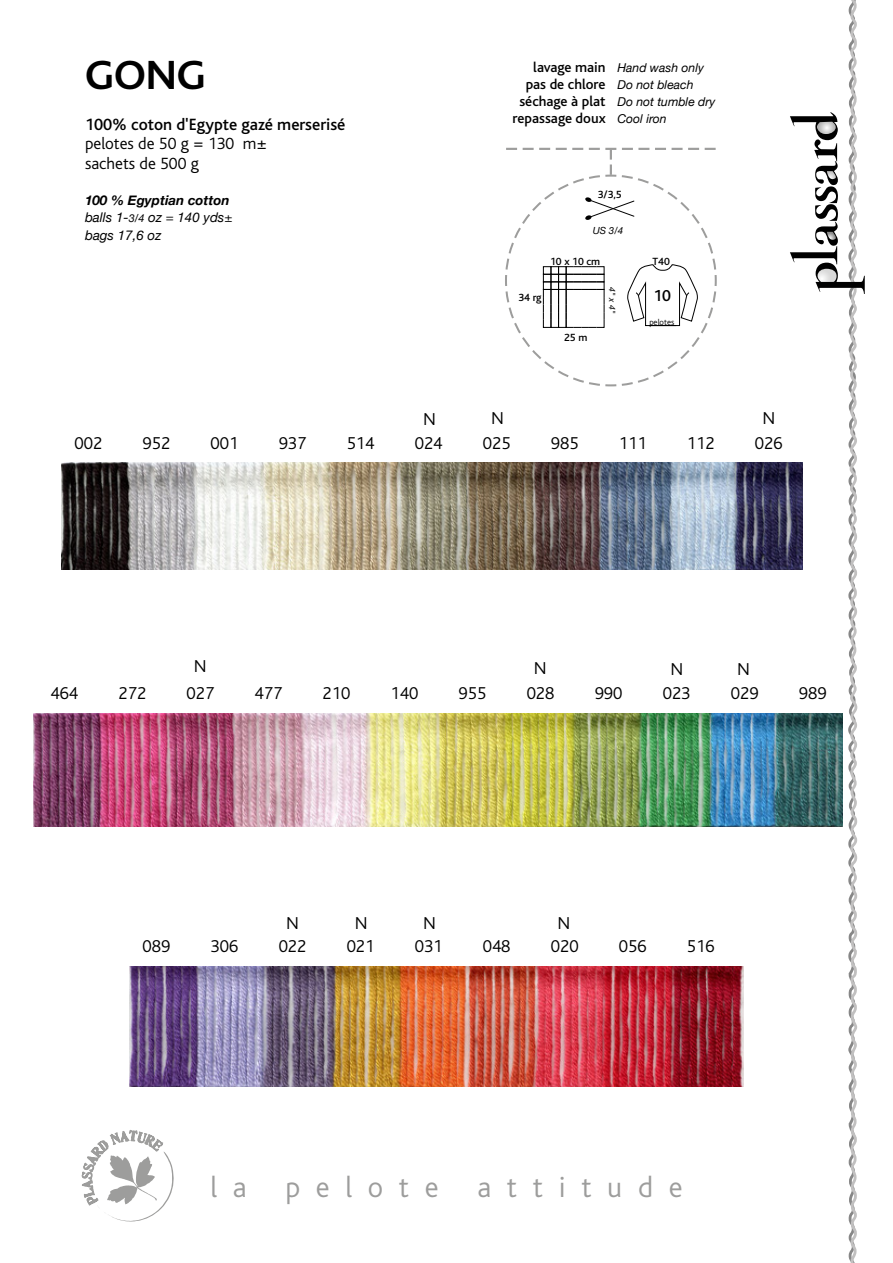
<style>
.page{position:relative;width:893px;height:1263px;background:#fff}
.page>*{position:absolute;margin:0;border:0;box-sizing:border-box;transform-origin:0 0}
.t1{font:700 42.6px "Bliss";color:#000}
.t2{font:300 30px "Bliss";letter-spacing:.52em;color:#9d9d9c}
.t3{font:300 18px "Bliss";color:#000}
.t4{font:300 17.1px/19.5px "Bliss";color:#000}
.t5{font:500 17.1px "Bliss";color:#000}
.t6{font:500 16.65px "Bliss";color:#000}
.t7{font:500 14.55px/17.1px "Bliss";color:#000;text-align:right}
.t8{font:italic 13.35px/17.1px "Helvetica Neue";color:#000}
.t9{font:italic 12.15px/17.1px "Helvetica Neue";color:#000}
.t10{font:500 10.95px "Bliss";color:#000}
.t11{font:italic 9.75px "Helvetica Neue";color:#000}
.t12{font:300 8.7px "Bliss";color:#000}
.t13{font:italic 8.7px "Helvetica Neue";color:#000}
.s1{font-weight:700}
.s2{font-size:10.95px}
</style>
<div class="page">
<svg style="left:790px;top:0;width:75px;height:1263px"></svg>
<svg style="left:82px;top:1130px;width:92px;height:92px"></svg>
<svg style="left:505px;top:148px;width:212px;height:239px"></svg>
<img style="left:62px;top:463px;width:741px;height:107px">
<img style="left:33px;top:714px;width:809px;height:112px">
<img style="left:129px;top:966px;width:614px;height:120px">
<h1 class="t1" style="left:85px;top:53px;width:122px">GONG</h1>
<p class="t5" style="left:85px;top:115px;width:262px">100% coton d'Egypte gazé merserisé</p>
<p class="t4" style="left:85px;top:134px;width:184px">pelotes de 50 g = 130 m± sachets de 500 g</p>
<p class="t8" style="left:85px;top:193px;width:149px"><span class="s1">100 % Egyptian cotton </span>balls 1-<span class="s2">3/4</span> oz = 140 yds± bags 17,6 oz</p>
<p class="t7" style="left:513px;top:59px;width:95px">lavage main pas de chlore séchage à plat repassage doux</p>
<p class="t9" style="left:617px;top:60px;width:99px">Hand wash only<br>Do not bleach<br>Do not tumble dry<br>Cool iron</p>
<p class="t10" style="left:598px;top:189px;width:25px">3/3,5</p>
<p class="t11" style="left:593px;top:223px;width:32px">US 3/4</p>
<p class="t10" style="left:550px;top:255px;width:52px">10 x 10 cm</p>
<p class="t10" style="left:518px;top:291px;width:25px">34 rg</p>
<p class="t13" style="left:618px;top:287px;width:28px;rotate:90deg">4" x 4"</p>
<p class="t10" style="left:564px;top:332px;width:25px">25 m</p>
<p class="t10" style="left:652px;top:256px;width:19px">T40</p>
<p class="t6" style="left:653px;top:287px;width:19px">10</p>
<p class="t12" style="left:649px;top:318px;width:27px">pelotes</p>
<p class="t3" style="left:423px;top:410px;width:14px">N</p>
<p class="t3" style="left:491px;top:408px;width:14px">N</p>
<p class="t3" style="left:762px;top:408px;width:14px">N</p>
<p class="t3" style="left:75px;top:434px;width:29px">002</p>
<p class="t3" style="left:143px;top:434px;width:29px">952</p>
<p class="t3" style="left:211px;top:434px;width:29px">001</p>
<p class="t3" style="left:279px;top:434px;width:29px">937</p>
<p class="t3" style="left:347px;top:434px;width:29px">514</p>
<p class="t3" style="left:415px;top:434px;width:29px">024</p>
<p class="t3" style="left:483px;top:434px;width:29px">025</p>
<p class="t3" style="left:551px;top:434px;width:29px">985</p>
<p class="t3" style="left:619px;top:434px;width:29px">111</p>
<p class="t3" style="left:687px;top:434px;width:29px">112</p>
<p class="t3" style="left:755px;top:434px;width:29px">026</p>
<p class="t3" style="left:194px;top:657px;width:14px">N</p>
<p class="t3" style="left:534px;top:658px;width:14px">N</p>
<p class="t3" style="left:671px;top:660px;width:14px">N</p>
<p class="t3" style="left:737px;top:660px;width:14px">N</p>
<p class="t3" style="left:50px;top:683px;width:29px">464</p>
<p class="t3" style="left:118px;top:683px;width:29px">272</p>
<p class="t3" style="left:186px;top:683px;width:29px">027</p>
<p class="t3" style="left:254px;top:683px;width:29px">477</p>
<p class="t3" style="left:323px;top:683px;width:29px">210</p>
<p class="t3" style="left:391px;top:683px;width:29px">140</p>
<p class="t3" style="left:459px;top:683px;width:29px">955</p>
<p class="t3" style="left:527px;top:683px;width:29px">028</p>
<p class="t3" style="left:595px;top:683px;width:29px">990</p>
<p class="t3" style="left:663px;top:683px;width:29px">023</p>
<p class="t3" style="left:731px;top:683px;width:29px">029</p>
<p class="t3" style="left:799px;top:683px;width:29px">989</p>
<p class="t3" style="left:286px;top:914px;width:14px">N</p>
<p class="t3" style="left:355px;top:914px;width:14px">N</p>
<p class="t3" style="left:423px;top:914px;width:14px">N</p>
<p class="t3" style="left:558px;top:914px;width:14px">N</p>
<p class="t3" style="left:143px;top:937px;width:29px">089</p>
<p class="t3" style="left:211px;top:937px;width:29px">306</p>
<p class="t3" style="left:279px;top:937px;width:29px">022</p>
<p class="t3" style="left:347px;top:937px;width:29px">021</p>
<p class="t3" style="left:415px;top:937px;width:29px">031</p>
<p class="t3" style="left:483px;top:937px;width:29px">048</p>
<p class="t3" style="left:551px;top:937px;width:29px">020</p>
<p class="t3" style="left:619px;top:937px;width:29px">056</p>
<p class="t3" style="left:687px;top:937px;width:29px">516</p>
<h2 class="t2" style="left:210px;top:1171px;width:38px">l a</h2>
<h2 class="t2" style="left:285px;top:1171px;width:155px">pelote</h2>
<h2 class="t2" style="left:477px;top:1171px;width:207px">attitude</h2>
</div>
